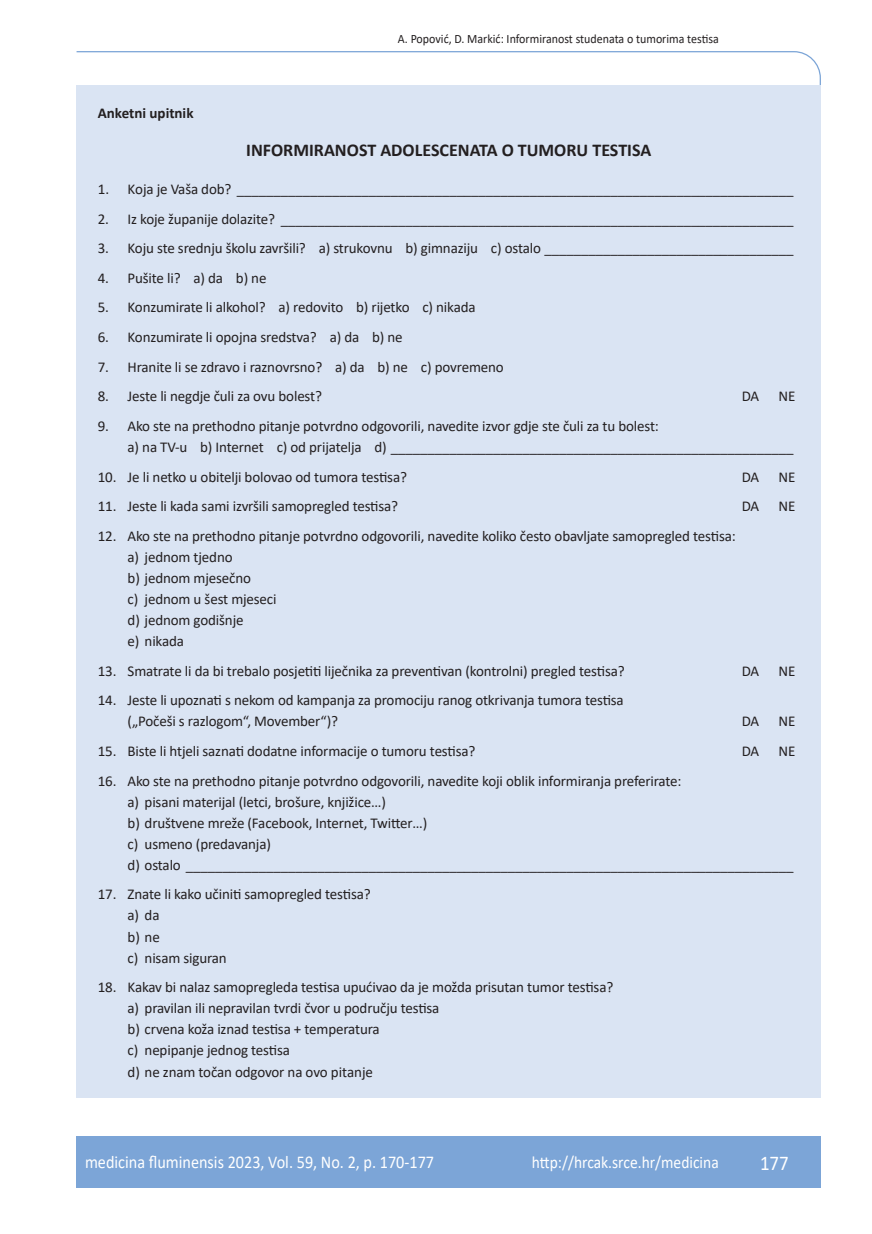
<style>
.page{position:relative;width:872px;height:1234px;background:#fff}
.page>*{position:absolute;margin:0;border:0;box-sizing:border-box;transform-origin:0 0}
.t1{font:21px "Calibri";color:#fff;scale:.9 1}
.t2{font:18px "Calibri";color:#fff;scale:.9 1}
.osnovni_tekst{font:700 18px "Calibri";color:#231f20}
.t3{font:17.25px "Calibri";color:#fff;scale:.9 1}
.osnovni_tekst-2{font:15px/21px "Calibri";letter-spacing:-.01em;color:#231f20}
.osnovni_tekst-3{font:700 15px "Calibri";color:#231f20}
.glava{font:12.75px "Calibri";color:#231f20;scale:.94 1}
</style>
<div class="page">
<svg style="left:76px;top:51px;width:745px;height:275px"></svg>
<div style="left:77px;top:1135px;width:744px;height:51px;background:#7ca5d7"></div>
<div style="left:77px;top:85px;width:744px;height:1012px;background:#dae4f3"></div>
<p class="osnovni_tekst-3" style="left:98px;top:102px;width:97px">Anketni upitnik</p>
<p class="glava" style="left:398px;top:29px;width:343px">A. Popović, D. Markić: Informiranost studenata o tumorima testisa</p>
<p class="osnovni_tekst" style="left:246px;top:137px;width:406px">INFORMIRANOST ADOLESCENATA O TUMORU TESTISA</p>
<p class="osnovni_tekst-2" style="left:98px;top:178px;width:697px">1. Koja je Vaša dob? ____________________________________________________________________________</p>
<p class="osnovni_tekst-2" style="left:98px;top:208px;width:697px">2. Iz koje županije dolazite? ______________________________________________________________________</p>
<p class="osnovni_tekst-2" style="left:98px;top:237px;width:697px">3. Koju ste srednju školu završili? a) strukovnu b) gimnaziju c) ostalo __________________________________</p>
<p class="osnovni_tekst-2" style="left:98px;top:267px;width:170px">4. Pušite li? a) da b) ne</p>
<p class="osnovni_tekst-2" style="left:98px;top:296px;width:379px">5. Konzumirate li alkohol? a) redovito b) rijetko c) nikada</p>
<p class="osnovni_tekst-2" style="left:98px;top:326px;width:306px">6. Konzumirate li opojna sredstva? a) da b) ne</p>
<p class="osnovni_tekst-2" style="left:98px;top:356px;width:407px">7. Hranite li se zdravo i raznovrsno? a) da b) ne c) povremeno</p>
<p class="osnovni_tekst-2" style="left:98px;top:385px;width:226px">8. Jeste li negdje čuli za ovu bolest?</p>
<p class="osnovni_tekst-2" style="left:741px;top:385px;width:19px">DA</p>
<p class="osnovni_tekst-2" style="left:778px;top:385px;width:18px">NE</p>
<p class="osnovni_tekst-2" style="left:98px;top:415px;width:562px">9. Ako ste na prethodno pitanje potvrdno odgovorili, navedite izvor gdje ste čuli za tu bolest:</p>
<p class="osnovni_tekst-2" style="left:128px;top:436px;width:667px">a) na TV-u b) Internet c) od prijatelja d) _______________________________________________________</p>
<p class="osnovni_tekst-2" style="left:98px;top:465px;width:311px">10. Je li netko u obitelji bolovao od tumora testisa?</p>
<p class="osnovni_tekst-2" style="left:741px;top:465px;width:19px">DA</p>
<p class="osnovni_tekst-2" style="left:778px;top:465px;width:18px">NE</p>
<p class="osnovni_tekst-2" style="left:98px;top:495px;width:302px">11. Jeste li kada sami izvršili samopregled testisa?</p>
<p class="osnovni_tekst-2" style="left:741px;top:495px;width:19px">DA</p>
<p class="osnovni_tekst-2" style="left:778px;top:495px;width:18px">NE</p>
<p class="osnovni_tekst-2" style="left:98px;top:524px;width:639px">12. Ako ste na prethodno pitanje potvrdno odgovorili, navedite koliko često obavljate samopregled testisa:</p>
<p class="osnovni_tekst-2" style="left:128px;top:545px;width:106px">a) jednom tjedno</p>
<p class="osnovni_tekst-2" style="left:128px;top:567px;width:125px">b) jednom mjesečno</p>
<p class="osnovni_tekst-2" style="left:128px;top:588px;width:150px">c) jednom u šest mjeseci</p>
<p class="osnovni_tekst-2" style="left:128px;top:609px;width:117px">d) jednom godišnje</p>
<p class="osnovni_tekst-2" style="left:128px;top:630px;width:58px">e) nikada</p>
<p class="osnovni_tekst-2" style="left:98px;top:659px;width:528px">13. Smatrate li da bi trebalo posjetiti liječnika za preventivan (kontrolni) pregled testisa?</p>
<p class="osnovni_tekst-2" style="left:741px;top:659px;width:19px">DA</p>
<p class="osnovni_tekst-2" style="left:778px;top:659px;width:18px">NE</p>
<p class="osnovni_tekst-2" style="left:128px;top:689px;width:498px;text-indent:-30px">14. Jeste li upoznati s nekom od kampanja za promociju ranog otkrivanja tumora testisa („Počeši s razlogom“, Movember“)?</p>
<p class="osnovni_tekst-2" style="left:741px;top:710px;width:19px">DA</p>
<p class="osnovni_tekst-2" style="left:778px;top:710px;width:18px">NE</p>
<p class="osnovni_tekst-2" style="left:98px;top:740px;width:379px">15. Biste li htjeli saznati dodatne informacije o tumoru testisa?</p>
<p class="osnovni_tekst-2" style="left:741px;top:740px;width:19px">DA</p>
<p class="osnovni_tekst-2" style="left:778px;top:740px;width:18px">NE</p>
<p class="osnovni_tekst-2" style="left:98px;top:769px;width:585px">16. Ako ste na prethodno pitanje potvrdno odgovorili, navedite koji oblik informiranja preferirate:</p>
<p class="osnovni_tekst-2" style="left:128px;top:790px;width:260px">a) pisani materijal (letci, brošure, knjižice…)</p>
<p class="osnovni_tekst-2" style="left:128px;top:811px;width:301px">b) društvene mreže (Facebook, Internet, Twitter…)</p>
<p class="osnovni_tekst-2" style="left:128px;top:832px;width:145px">c) usmeno (predavanja)</p>
<p class="osnovni_tekst-2" style="left:128px;top:853px;width:667px">d) ostalo ___________________________________________________________________________________</p>
<p class="osnovni_tekst-2" style="left:98px;top:883px;width:274px">17. Znate li kako učiniti samopregled testisa?</p>
<p class="osnovni_tekst-2" style="left:128px;top:904px;width:33px">a) da</p>
<p class="osnovni_tekst-2" style="left:128px;top:925px;width:34px">b) ne</p>
<p class="osnovni_tekst-2" style="left:128px;top:946px;width:101px">c) nisam siguran</p>
<p class="osnovni_tekst-2" style="left:98px;top:976px;width:517px">18. Kakav bi nalaz samopregleda testisa upućivao da je možda prisutan tumor testisa?</p>
<p class="osnovni_tekst-2" style="left:128px;top:997px;width:313px">a) pravilan ili nepravilan tvrdi čvor u području testisa</p>
<p class="osnovni_tekst-2" style="left:128px;top:1018px;width:253px">b) crvena koža iznad testisa + temperatura</p>
<p class="osnovni_tekst-2" style="left:128px;top:1039px;width:164px">c) nepipanje jednog testisa</p>
<p class="osnovni_tekst-2" style="left:128px;top:1060px;width:247px">d) ne znam točan odgovor na ovo pitanje</p>
<p class="t2" style="left:85px;top:1149px;width:389px">medicina fluminensis 2023, Vol. 59, No. 2, p. 170-177</p>
<p class="t3" style="left:532px;top:1150px;width:209px">http://hrcak.srce.hr/medicina</p>
<p class="t1" style="left:760px;top:1147px;width:33px">177</p>
</div>
